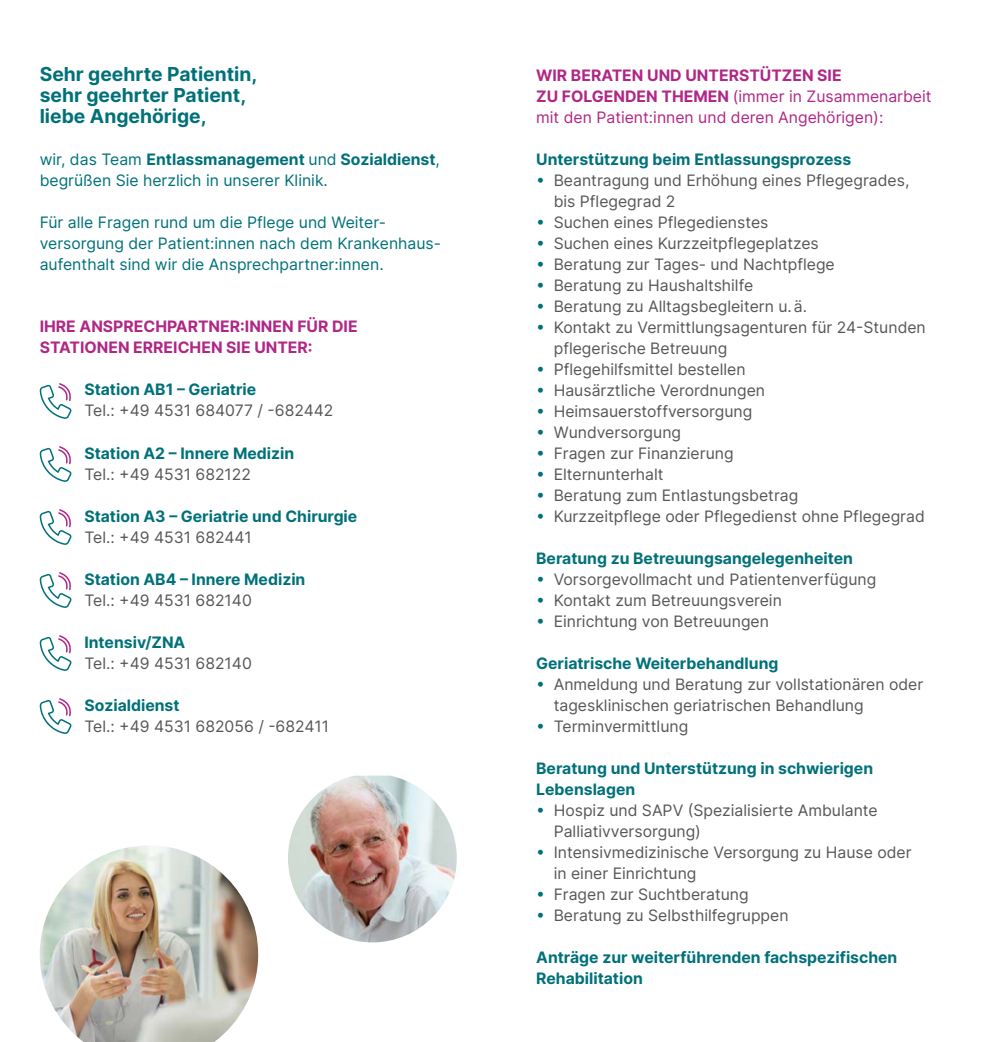
<style>
.page{position:relative;width:993px;height:1042px;background:#fff}
.page>*{position:absolute;margin:0;border:0;box-sizing:border-box;transform-origin:0 0}
.t1{font:700 19.25px/21px "Inter";color:#007179}
.t2{font:15.75px/21px "Inter";color:#575756}
.t3{font:700 15.75px/21px "Inter";color:#007179}
.t4{font:15.75px/21px "Inter";color:#007179}
.t5{font:15.75px/21px "Inter";color:#b02786}
.t6{font:700 15.75px/21px "Inter";color:#b02786}
.s1{font-weight:700}
.s2{color:#007179}
</style>
<div class="page">
<svg style="left:40px;top:383px;width:32px;height:36px"></svg>
<svg style="left:40px;top:446px;width:32px;height:36px"></svg>
<svg style="left:40px;top:509px;width:32px;height:36px"></svg>
<svg style="left:40px;top:572px;width:32px;height:36px"></svg>
<svg style="left:40px;top:635px;width:32px;height:36px"></svg>
<svg style="left:40px;top:698px;width:32px;height:36px"></svg>
<img style="left:40px;top:845px;width:218px;height:197px">
<img style="left:288px;top:775px;width:168px;height:167px">
<p class="t1" style="left:40px;top:63px;width:219px">Sehr geehrte Patientin, sehr geehrter Patient, liebe Angehörige,</p>
<p class="t4" style="left:40px;top:148px;width:401px">wir, das Team <span class="s1">Entlassmanagement</span> und <span class="s1">Sozialdienst</span>, begrüßen Sie herzlich in unserer Klinik.</p>
<p class="t4" style="left:40px;top:211px;width:400px">Für alle Fragen rund um die Pflege und Weiter&shy;versorgung der Patient:innen nach dem Krankenhaus&shy;aufenthalt sind wir die Ansprechpartner:innen.</p>
<p class="t6" style="left:40px;top:316px;width:319px">IHRE ANSPRECHPARTNER:INNEN FÜR DIE<br>STATIONEN ERREICHEN SIE UNTER:</p>
<p class="t3" style="left:84px;top:379px;width:173px">Station AB1 – Geriatrie</p>
<p class="t2" style="left:84px;top:400px;width:250px">Tel.: +49 4531 684077 / -682442</p>
<p class="t3" style="left:84px;top:442px;width:211px">Station A2 – Innere Medizin</p>
<p class="t2" style="left:84px;top:463px;width:168px">Tel.: +49 4531 682122</p>
<p class="t3" style="left:84px;top:505px;width:274px">Station A3 – Geriatrie und Chirurgie</p>
<p class="t2" style="left:84px;top:526px;width:169px">Tel.: +49 4531 682441</p>
<p class="t3" style="left:84px;top:568px;width:222px">Station AB4 – Innere Medizin</p>
<p class="t2" style="left:84px;top:589px;width:169px">Tel.: +49 4531 682140</p>
<p class="t3" style="left:84px;top:631px;width:102px">Intensiv/ZNA</p>
<p class="t2" style="left:84px;top:652px;width:169px">Tel.: +49 4531 682140</p>
<p class="t3" style="left:84px;top:694px;width:97px">Sozialdienst</p>
<p class="t2" style="left:84px;top:715px;width:246px">Tel.: +49 4531 682056 / -682411</p>
<p class="t5" style="left:536px;top:64px;width:397px"><span class="s1">WIR BERATEN UND UNTERSTÜTZEN SIE<br>ZU FOLGENDEN THEMEN</span> (immer in Zusammenarbeit mit den Patient:innen und deren Angehörigen):</p>
<p class="t3" style="left:536px;top:148px;width:316px">Unterstützung beim Entlassungsprozess</p>
<p class="t2" style="left:553px;top:169px;width:357px;text-indent:-17px"><span class="s2">•</span> Beantragung und Erhöhung eines Pflegegrades, bis Pflegegrad 2</p>
<p class="t2" style="left:536px;top:211px;width:234px"><span class="s2">•</span> Suchen eines Pflegedienstes</p>
<p class="t2" style="left:536px;top:232px;width:284px"><span class="s2">•</span> Suchen eines Kurzzeitpflegeplatzes</p>
<p class="t2" style="left:536px;top:253px;width:300px"><span class="s2">•</span> Beratung zur Tages- und Nachtpflege</p>
<p class="t2" style="left:536px;top:274px;width:218px"><span class="s2">•</span> Beratung zu Haushaltshilfe</p>
<p class="t2" style="left:536px;top:295px;width:272px"><span class="s2">•</span> Beratung zu Alltagsbegleitern u.ä.</p>
<p class="t2" style="left:553px;top:316px;width:373px;text-indent:-17px"><span class="s2">•</span> Kontakt zu Vermittlungsagenturen für 24-Stunden pflegerische Betreuung</p>
<p class="t2" style="left:536px;top:358px;width:211px"><span class="s2">•</span> Pflegehilfsmittel bestellen</p>
<p class="t2" style="left:536px;top:379px;width:230px"><span class="s2">•</span> Hausärztliche Verordnungen</p>
<p class="t2" style="left:536px;top:400px;width:217px"><span class="s2">•</span> Heimsauerstoffversorgung</p>
<p class="t2" style="left:536px;top:421px;width:146px"><span class="s2">•</span> Wundversorgung</p>
<p class="t2" style="left:536px;top:442px;width:199px"><span class="s2">•</span> Fragen zur Finanzierung</p>
<p class="t2" style="left:536px;top:463px;width:129px"><span class="s2">•</span> Elternunterhalt</p>
<p class="t2" style="left:536px;top:484px;width:263px"><span class="s2">•</span> Beratung zum Entlastungsbetrag</p>
<p class="t2" style="left:536px;top:505px;width:390px"><span class="s2">•</span> Kurzzeitpflege oder Pflegedienst ohne Pflegegrad</p>
<p class="t3" style="left:536px;top:547px;width:318px">Beratung zu Betreuungsangelegenheiten</p>
<p class="t2" style="left:536px;top:568px;width:341px"><span class="s2">•</span> Vorsorgevollmacht und Patientenverfügung</p>
<p class="t2" style="left:536px;top:589px;width:247px"><span class="s2">•</span> Kontakt zum Betreuungsverein</p>
<p class="t2" style="left:536px;top:610px;width:234px"><span class="s2">•</span> Einrichtung von Betreuungen</p>
<p class="t3" style="left:536px;top:652px;width:244px">Geriatrische Weiterbehandlung</p>
<p class="t2" style="left:553px;top:673px;width:371px;text-indent:-17px"><span class="s2">•</span> Anmeldung und Beratung zur vollstationären oder tagesklinischen geriatrischen Behandlung</p>
<p class="t2" style="left:536px;top:715px;width:153px"><span class="s2">•</span> Terminvermittlung</p>
<p class="t3" style="left:536px;top:757px;width:338px">Beratung und Unterstützung in schwierigen<br>Lebenslagen</p>
<p class="t2" style="left:553px;top:799px;width:325px;text-indent:-17px"><span class="s2">•</span> Hospiz und SAPV (Spezialisierte Ambulante<br>Palliativversorgung)</p>
<p class="t2" style="left:553px;top:841px;width:359px;text-indent:-17px"><span class="s2">•</span> Intensivmedizinische Versorgung zu Hause oder in einer Einrichtung</p>
<p class="t2" style="left:536px;top:883px;width:214px"><span class="s2">•</span> Fragen zur Suchtberatung</p>
<p class="t2" style="left:536px;top:904px;width:254px"><span class="s2">•</span> Beratung zu Selbsthilfegruppen</p>
<p class="t3" style="left:536px;top:946px;width:362px">Anträge zur weiterführenden fachspezifischen<br>Rehabilitation</p>
</div>
